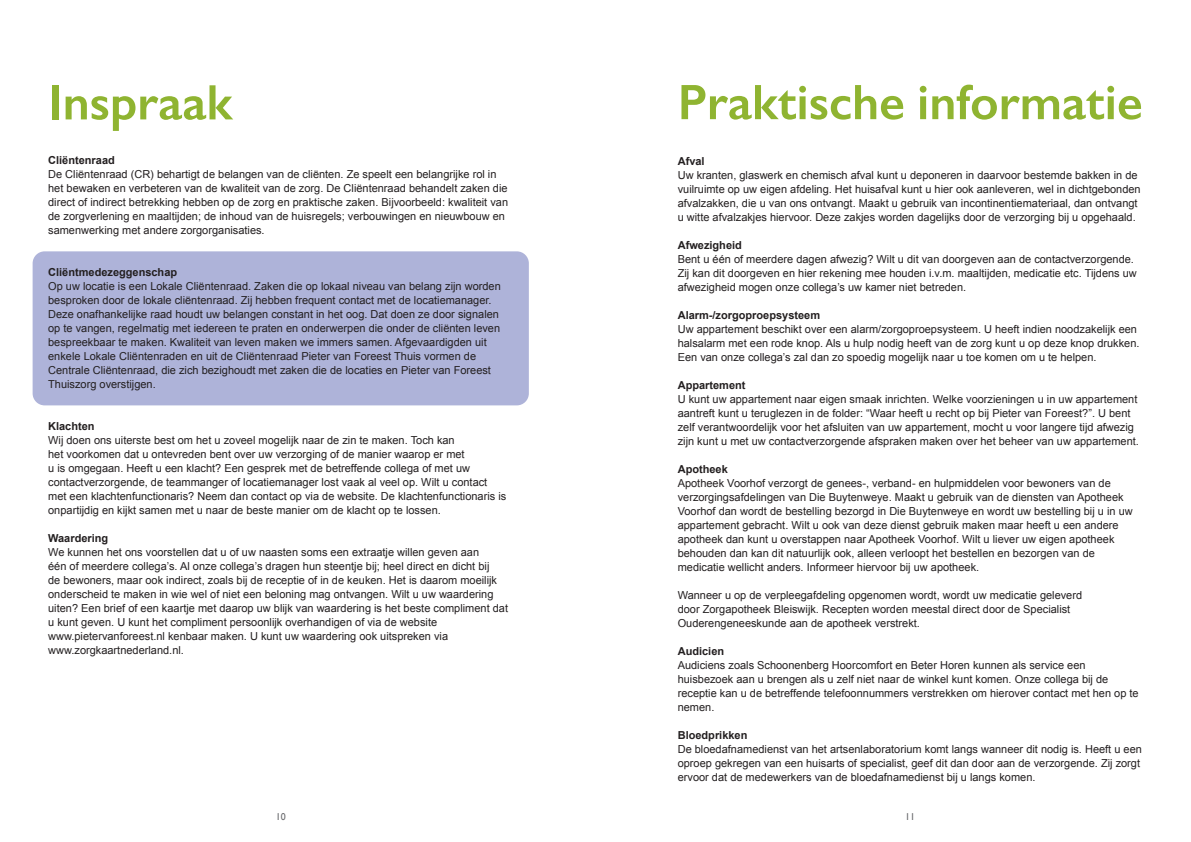
<style>
.page{position:relative;width:1191px;height:842px;background:#fff}
.page>*{position:absolute;margin:0;border:0;box-sizing:border-box;transform-origin:0 0}
.Kop_3{font:600 50px "Gill Sans";color:#8fb431}
.body{font:11px/14px "Arial";color:#231f20}
.Kop_3-2{font:11px/14px "Arial";color:#231f20}
.Kop_3-3{font:700 11px "Arial";color:#231f20}
.body-2{font:700 11px "Arial";color:#231f20}
.t1{font:10px "Gill Sans";color:#6c6d70}
</style>
<div class="page">
<div style="left:33px;top:251px;width:496px;height:154px;background:#aeb3d9;border-radius:12px"></div>
<p class="Kop_3" style="left:48px;top:72px;width:186px">Inspraak</p>
<p class="body-2" style="left:48px;top:153px;width:68px">Cliëntenraad</p>
<p class="Kop_3-2" style="left:48px;top:167px;width:461px">De Cliëntenraad (CR) behartigt de belangen van de cliënten. Ze speelt een belangrijke rol in het bewaken en verbeteren van de kwaliteit van de zorg. De Cliëntenraad behandelt zaken die direct of indirect betrekking hebben op de zorg en praktische zaken. Bijvoorbeeld: kwaliteit van de zorgverlening en maaltijden; de inhoud van de huisregels; verbouwingen en nieuwbouw en samenwerking met andere zorgorganisaties.</p>
<p class="Kop_3-3" style="left:48px;top:265px;width:130px">Cliëntmedezeggenschap</p>
<p class="Kop_3-2" style="left:48px;top:279px;width:454px">Op uw locatie is een Lokale Cliëntenraad. Zaken die op lokaal niveau van belang zijn worden besproken door de lokale cliëntenraad. Zij hebben frequent contact met de locatiemanager.<br>Deze onafhankelijke raad houdt uw belangen constant in het oog. Dat doen ze door signalen op te vangen, regelmatig met iedereen te praten en onderwerpen die onder de cliënten leven bespreekbaar te maken. Kwaliteit van leven maken we immers samen. Afgevaardigden uit enkele Lokale Cliëntenraden en uit de Cliëntenraad Pieter van Foreest Thuis vormen de Centrale Cliëntenraad, die zich bezighoudt met zaken die de locaties en Pieter van Foreest Thuiszorg overstijgen.</p>
<p class="Kop_3-3" style="left:48px;top:419px;width:48px">Klachten</p>
<p class="Kop_3-2" style="left:48px;top:433px;width:459px">Wij doen ons uiterste best om het u zoveel mogelijk naar de zin te maken. Toch kan<br>het voorkomen dat u ontevreden bent over uw verzorging of de manier waarop er met<br>u is omgegaan. Heeft u een klacht? Een gesprek met de betreffende collega of met uw contactverzorgende, de teammanger of locatiemanager lost vaak al veel op. Wilt u contact met een klachtenfunctionaris? Neem dan contact op via de website. De klachtenfunctionaris is onpartijdig en kijkt samen met u naar de beste manier om de klacht op te lossen.</p>
<p class="Kop_3-3" style="left:48px;top:531px;width:62px">Waardering</p>
<p class="Kop_3-2" style="left:48px;top:545px;width:461px">We kunnen het ons voorstellen dat u of uw naasten soms een extraatje willen geven aan<br>één of meerdere collega’s. Al onze collega’s dragen hun steentje bij; heel direct en dicht bij<br>de bewoners, maar ook indirect, zoals bij de receptie of in de keuken. Het is daarom moeilijk onderscheid te maken in wie wel of niet een beloning mag ontvangen. Wilt u uw waardering uiten? Een brief of een kaartje met daarop uw blijk van waardering is het beste compliment dat u kunt geven. U kunt het compliment persoonlijk overhandigen of via de website</p>
<p class="Kop_3-2" style="left:48px;top:629px;width:401px">www.pietervanforeest.nl kenbaar maken. U kunt uw waardering ook uitspreken via</p>
<p class="Kop_3-2" style="left:48px;top:643px;width:137px">www.zorgkaartnederland.nl.</p>
<p class="Kop_3" style="left:677px;top:72px;width:466px">Praktische informatie</p>
<p class="body-2" style="left:677px;top:154px;width:28px">Afval</p>
<p class="body" style="left:677px;top:168px;width:464px">Uw kranten, glaswerk en chemisch afval kunt u deponeren in daarvoor bestemde bakken in de vuilruimte op uw eigen afdeling. Het huisafval kunt u hier ook aanleveren, wel in dichtgebonden afvalzakken, die u van ons ontvangt. Maakt u gebruik van incontinentiemateriaal, dan ontvangt u witte afvalzakjes hiervoor. Deze zakjes worden dagelijks door de verzorging bij u opgehaald.</p>
<p class="Kop_3-3" style="left:677px;top:238px;width:66px">Afwezigheid</p>
<p class="body" style="left:677px;top:252px;width:460px">Bent u één of meerdere dagen afwezig? Wilt u dit van doorgeven aan de contactverzorgende.<br>Zij kan dit doorgeven en hier rekening mee houden i.v.m. maaltijden, medicatie etc. Tijdens uw afwezigheid mogen onze collega’s uw kamer niet betreden.</p>
<p class="Kop_3-3" style="left:677px;top:308px;width:144px">Alarm-/zorgoproepsysteem</p>
<p class="body" style="left:677px;top:322px;width:463px">Uw appartement beschikt over een alarm/zorgoproepsysteem. U heeft indien noodzakelijk een halsalarm met een rode knop. Als u hulp nodig heeft van de zorg kunt u op deze knop drukken.<br>Een van onze collega’s zal dan zo spoedig mogelijk naar u toe komen om u te helpen.</p>
<p class="body-2" style="left:677px;top:378px;width:69px">Appartement</p>
<p class="body" style="left:677px;top:392px;width:462px">U kunt uw appartement naar eigen smaak inrichten. Welke voorzieningen u in uw appartement aantreft kunt u teruglezen in de folder: “Waar heeft u recht op bij Pieter van Foreest?”. U bent zelf verantwoordelijk voor het afsluiten van uw appartement, mocht u voor langere tijd afwezig zijn kunt u met uw contactverzorgende afspraken maken over het beheer van uw appartement.</p>
<p class="body-2" style="left:677px;top:462px;width:52px">Apotheek</p>
<p class="body" style="left:677px;top:476px;width:456px">Apotheek Voorhof verzorgt de genees-, verband- en hulpmiddelen voor bewoners van de verzorgingsafdelingen van Die Buytenweye. Maakt u gebruik van de diensten van Apotheek Voorhof dan wordt de bestelling bezorgd in Die Buytenweye en wordt uw bestelling bij u in uw appartement gebracht. Wilt u ook van deze dienst gebruik maken maar heeft u een andere apotheek dan kunt u overstappen naar Apotheek Voorhof. Wilt u liever uw eigen apotheek behouden dan kan dit natuurlijk ook, alleen verloopt het bestellen en bezorgen van de medicatie wellicht anders. Informeer hiervoor bij uw apotheek.</p>
<p class="body" style="left:677px;top:588px;width:406px">Wanneer u op de verpleegafdeling opgenomen wordt, wordt uw medicatie geleverd door Zorgapotheek Bleiswijk. Recepten worden meestal direct door de Specialist<br>Ouderengeneeskunde aan de apotheek verstrekt.</p>
<p class="body-2" style="left:677px;top:644px;width:48px">Audicien</p>
<p class="body" style="left:677px;top:658px;width:462px">Audiciens zoals Schoonenberg Hoorcomfort en Beter Horen kunnen als service een huisbezoek aan u brengen als u zelf niet naar de winkel kunt komen. Onze collega bij de receptie kan u de betreffende telefoonnummers verstrekken om hierover contact met hen op te nemen.</p>
<p class="Kop_3-3" style="left:677px;top:728px;width:71px">Bloedprikken</p>
<p class="body" style="left:677px;top:742px;width:466px">De bloedafnamedienst van het artsenlaboratorium komt langs wanneer dit nodig is. Heeft u een</p>
<p class="body" style="left:677px;top:756px;width:464px">oproep gekregen van een huisarts of specialist, geef dit dan door aan de verzorgende. Zij zorgt</p>
<p class="body" style="left:677px;top:770px;width:359px">ervoor dat de medewerkers van de bloedafnamedienst bij u langs komen.</p>
<p class="t1" style="left:276px;top:810px;width:11px">10</p>
<p class="t1" style="left:905px;top:810px;width:11px">11</p>
</div>
